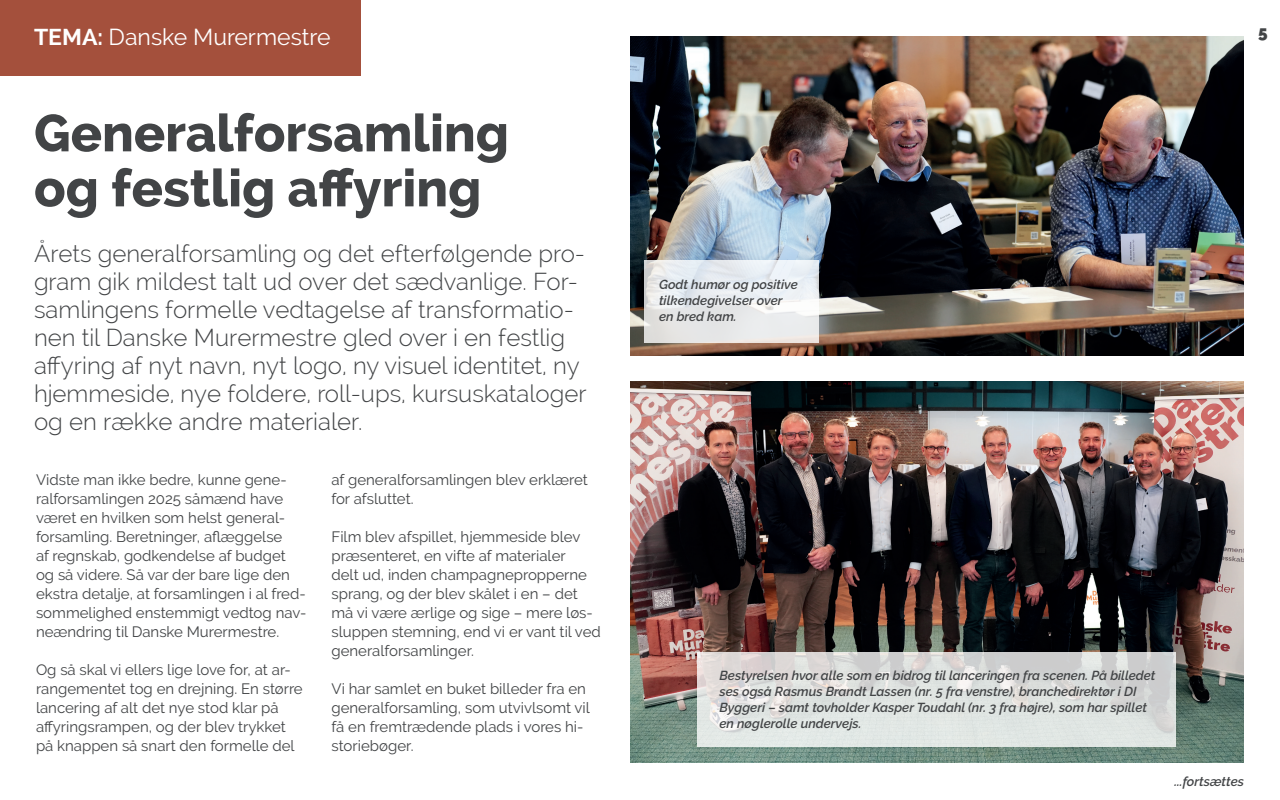
<style>
.page{position:relative;width:1280px;height:800px;background:#fff}
.page>*{position:absolute;margin:0;border:0;box-sizing:border-box;transform-origin:0 0}
.t1{font:800 52px/55px "Raleway";color:#424446}
.t2{font:300 24px/28px "Raleway";color:#424446}
.t3{font:23px "Raleway";color:#fff}
.t4{font:900 17px "Raleway";color:#424446}
.t5{font:15px/19px "Raleway";color:#424446}
.t6{font:italic 600 13px/16px "Raleway";color:#424446}
.s1{font-weight:700}
</style>
<div class="page">
<div style="left:0;top:0;width:361px;height:76px;background:#a4503c"></div>
<img style="left:630px;top:381px;width:614px;height:382px">
<svg style="left:698px;top:652px;width:478px;height:95px;background:#dddfdd"></svg>
<img style="left:630px;top:36px;width:614px;height:320px">
<svg style="left:644px;top:261px;width:175px;height:82px;background:#e8eaec"></svg>
<h3 class="t3" style="left:34px;top:23px;width:298px"><span class="s1">TEMA:</span> Danske Murermestre</h3>
<h1 class="t1" style="left:34px;top:106px;width:476px">Generalforsamling og festlig affyring</h1>
<p class="t2" style="left:34px;top:240px;width:554px">Årets generalforsamling og det efterfølgende pro&shy;gram gik mildest talt ud over det sædvanlige. For&shy;samlingens formelle vedtagelse af transformatio&shy;nen til Danske Murermestre gled over i en festlig affyring af nyt navn, nyt logo, ny visuel identitet, ny hjemmeside, nye foldere, roll-ups, kursuskataloger og en række andre materialer.</p>
<p class="t5" style="left:36px;top:470px;width:272px">Vidste man ikke bedre, kunne gene&shy;ralforsamlingen 2025 såmænd have været en hvilken som helst general&shy;forsamling. Beretninger, aflæggelse<br>af regnskab, godkendelse af budget og så videre. Så var der bare lige den ekstra detalje, at forsamlingen i al fred&shy;sommelighed enstemmigt vedtog nav&shy;neændring til Danske Murermestre.</p>
<p class="t5" style="left:36px;top:660px;width:268px">Og så skal vi ellers lige love for, at ar&shy;rangementet tog en drejning. En større lancering af alt det nye stod klar på affyringsrampen, og der blev trykket på knappen så snart den formelle del</p>
<p class="t5" style="left:332px;top:470px;width:258px">af generalforsamlingen blev erklæret for afsluttet.</p>
<p class="t5" style="left:332px;top:527px;width:271px">Film blev afspillet, hjemmeside blev præsenteret, en vifte af materialer<br>delt ud, inden champagnepropperne sprang, og der blev skålet i en – det må vi være ærlige og sige – mere løs&shy;sluppen stemning, end vi er vant til ved generalforsamlinger.</p>
<p class="t5" style="left:332px;top:679px;width:260px">Vi har samlet en buket billeder fra en generalforsamling, som utvivlsomt vil få en fremtrædende plads i vores hi&shy;storiebøger.</p>
<p class="t6" style="left:659px;top:277px;width:140px">Godt humør og positive tilkendegivelser over en bred kam.</p>
<p class="t4" style="left:1258px;top:22px;width:11px">5</p>
<p class="t6" style="left:720px;top:667px;width:438px">Bestyrelsen hvor alle som en bidrog til lanceringen fra scenen. På billedet ses også Rasmus Brandt Lassen (nr. 5 fra venstre), branchedirektør i DI Byggeri – samt tovholder Kasper Toudahl (nr. 3 fra højre), som har spillet en nøglerolle undervejs.</p>
<p class="t6" style="left:1174px;top:774px;width:71px">...fortsættes</p>
</div>
